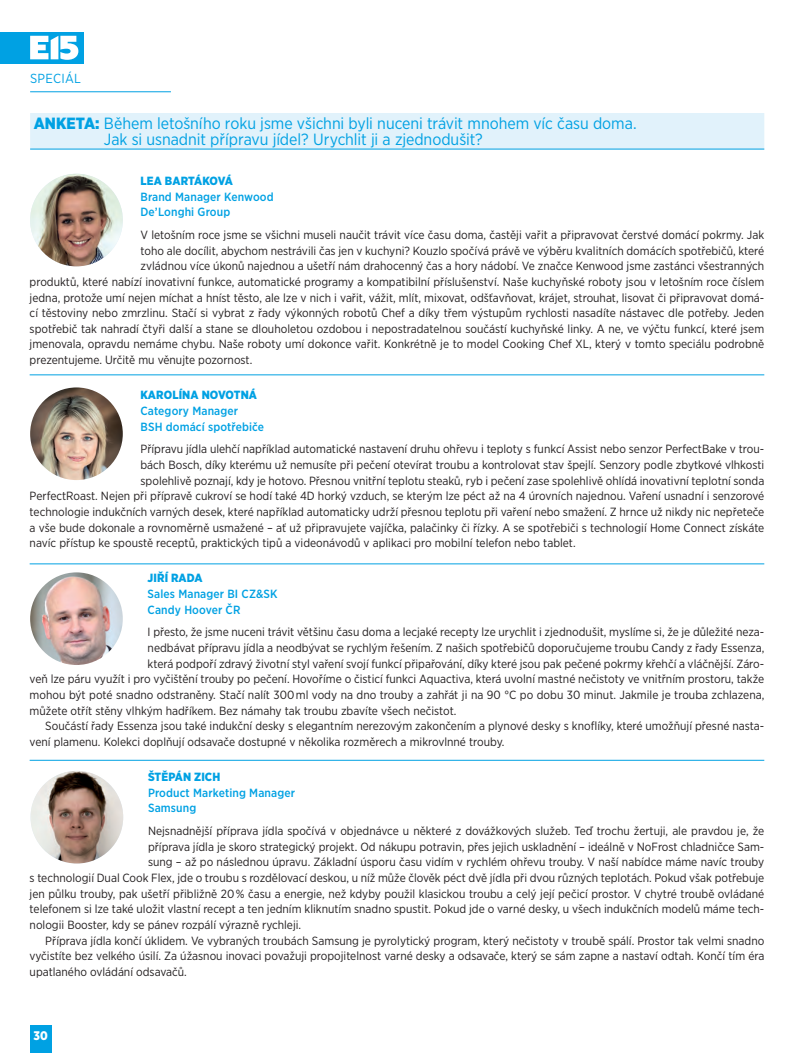
<style>
.page{position:relative;width:798px;height:1053px;background:#fff}
.page>*{position:absolute;margin:0;border:0;box-sizing:border-box;transform-origin:0 0}
.t1{font:16.25px/16.2px "Gotham Narrow";letter-spacing:-.005em;color:#00a1e3}
.t2{font:13.12px "Gotham Narrow";letter-spacing:.02em;color:#00a1e3}
.t3{font:900 12.5px "Gotham Narrow";color:#fff;scale:.96 1}
.t4{font:11.88px "Gotham Narrow";color:#231f20}
.t5{font:500 11.88px/15.6px "Gotham Narrow";letter-spacing:.01em;color:#00a1e3}
.t6{font:900 11.88px "Gotham Narrow";letter-spacing:.01em;color:#00a1e3}
.s1{font-weight:900}
</style>
<div class="page">
<hr style="left:30px;top:92px;width:141px;height:1px;background:#00a1e3">
<div style="left:0;top:32px;width:84px;height:32px;background:#00a1e3"></div>
<svg style="left:30px;top:36px;width:48px;height:24px"></svg>
<div style="left:30px;top:1025px;width:21px;height:27px;background:#00a1e3"></div>
<hr style="left:30px;top:374px;width:734px;height:1px;background:#00a1e3">
<hr style="left:30px;top:563px;width:734px;height:1px;background:#00a1e3">
<hr style="left:30px;top:760px;width:734px;height:1px;background:#00a1e3">
<div style="left:30px;top:113px;width:734px;height:36px;background:#e1f2fb"></div>
<hr style="left:30px;top:149px;width:734px;height:1px;background:#00a1e3">
<img style="left:31px;top:770px;width:92px;height:93px;border-radius:46px">
<img style="left:30px;top:572px;width:93px;height:93px;border-radius:46px">
<img style="left:30px;top:387px;width:93px;height:93px;border-radius:46px">
<img style="left:30px;top:174px;width:93px;height:92px;border-radius:46px">
<p class="t2" style="left:30px;top:70px;width:52px">SPECIÁL</p>
<h1 class="t1" style="left:104px;top:115px;width:534px;text-indent:-70px"><span class="s1">ANKETA:</span> Během letošního roku jsme všichni byli nuceni trávit mnohem víc času doma.<br>Jak si usnadnit přípravu jídel? Urychlit ji a zjednodušit?</h1>
<p class="t6" style="left:140px;top:173px;width:94px">LEA BARTÁKOVÁ</p>
<p class="t5" style="left:140px;top:188px;width:135px">Brand Manager Kenwood<br>De’Longhi Group</p>
<p class="t4" style="left:140px;top:227px;width:625px">V letošním roce jsme se všichni museli naučit trávit více času doma, častěji vařit a připravovat čerstvé domácí pokrmy. Jak</p>
<p class="t4" style="left:140px;top:243px;width:625px">toho ale docílit, abychom nestrávili čas jen v kuchyni? Kouzlo spočívá právě ve výběru kvalitních domácích spotřebičů, které</p>
<p class="t4" style="left:140px;top:259px;width:625px">zvládnou více úkonů najednou a ušetří nám drahocenný čas a hory nádobí. Ve značce Kenwood jsme zastánci všestranných</p>
<p class="t4" style="left:30px;top:274px;width:735px">produktů, které nabízí inovativní funkce, automatické programy a kompatibilní příslušenství. Naše kuchyňské roboty jsou v letošním roce číslem</p>
<p class="t4" style="left:30px;top:290px;width:735px">jedna, protože umí nejen míchat a hníst těsto, ale lze v nich i vařit, vážit, mlít, mixovat, odšťavňovat, krájet, strouhat, lisovat či připravovat domá-</p>
<p class="t4" style="left:30px;top:305px;width:735px">cí těstoviny nebo zmrzlinu. Stačí si vybrat z řady výkonných robotů Chef a díky třem výstupům rychlosti nasadíte nástavec dle potřeby. Jeden</p>
<p class="t4" style="left:30px;top:321px;width:735px">spotřebič tak nahradí čtyři další a stane se dlouholetou ozdobou i nepostradatelnou součástí kuchyňské linky. A ne, ve výčtu funkcí, které jsem</p>
<p class="t4" style="left:30px;top:337px;width:735px">jmenovala, opravdu nemáme chybu. Naše roboty umí dokonce vařit. Konkrétně je to model Cooking Chef XL, který v tomto speciálu podrobně</p>
<p class="t4" style="left:30px;top:352px;width:224px">prezentujeme. Určitě mu věnujte pozornost.</p>
<p class="t6" style="left:140px;top:387px;width:118px">KAROLÍNA NOVOTNÁ</p>
<p class="t5" style="left:140px;top:403px;width:125px">Category Manager<br>BSH domácí spotřebiče</p>
<p class="t4" style="left:140px;top:442px;width:625px">Přípravu jídla ulehčí například automatické nastavení druhu ohřevu i teploty s funkcí Assist nebo senzor PerfectBake v trou-</p>
<p class="t4" style="left:140px;top:457px;width:625px">bách Bosch, díky kterému už nemusíte při pečení otevírat troubu a kontrolovat stav špejlí. Senzory podle zbytkové vlhkosti</p>
<p class="t4" style="left:140px;top:473px;width:625px">spolehlivě poznají, kdy je hotovo. Přesnou vnitřní teplotu steaků, ryb i pečení zase spolehlivě ohlídá inovativní teplotní sonda</p>
<p class="t4" style="left:30px;top:488px;width:736px">PerfectRoast. Nejen při přípravě cukroví se hodí také 4D horký vzduch, se kterým lze péct až na 4 úrovních najednou. Vaření usnadní i senzorové</p>
<p class="t4" style="left:30px;top:504px;width:736px">technologie indukčních varných desek, které například automaticky udrží přesnou teplotu při vaření nebo smažení. Z hrnce už nikdy nic nepřeteče</p>
<p class="t4" style="left:30px;top:520px;width:736px">a vše bude dokonale a rovnoměrně usmažené – ať už připravujete vajíčka, palačinky či řízky. A se spotřebiči s technologií Home Connect získáte</p>
<p class="t4" style="left:30px;top:535px;width:547px">navíc přístup ke spoustě receptů, praktických tipů a videonávodů v aplikaci pro mobilní telefon nebo tablet.</p>
<p class="t6" style="left:147px;top:570px;width:56px">JIŘÍ RADA</p>
<p class="t5" style="left:147px;top:586px;width:131px">Sales Manager BI CZ&amp;SK<br>Candy Hoover ČR</p>
<p class="t4" style="left:147px;top:624px;width:618px">I přesto, že jsme nuceni trávit většinu času doma a lecjaké recepty lze urychlit i zjednodušit, myslíme si, že je důležité neza-</p>
<p class="t4" style="left:147px;top:640px;width:618px">nedbávat přípravu jídla a neodbývat se rychlým řešením. Z našich spotřebičů doporučujeme troubu Candy z řady Essenza,</p>
<p class="t4" style="left:147px;top:656px;width:618px">která podpoří zdravý životní styl vaření svojí funkcí připařování, díky které jsou pak pečené pokrmy křehčí a vláčnější. Záro-</p>
<p class="t4" style="left:30px;top:671px;width:735px">veň lze páru využít i pro vyčištění trouby po pečení. Hovoříme o čisticí funkci Aquactiva, která uvolní mastné nečistoty ve vnitřním prostoru, takže</p>
<p class="t4" style="left:30px;top:687px;width:736px">mohou být poté snadno odstraněny. Stačí nalít 300 ml vody na dno trouby a zahřát ji na 90 °C po dobu 30 minut. Jakmile je trouba zchlazena,</p>
<p class="t4" style="left:30px;top:703px;width:428px">můžete otřít stěny vlhkým hadříkem. Bez námahy tak troubu zbavíte všech nečistot.</p>
<p class="t4" style="left:45px;top:718px;width:720px">Součástí řady Essenza jsou také indukční desky s elegantním nerezovým zakončením a plynové desky s knoflíky, které umožňují přesné nasta-</p>
<p class="t4" style="left:30px;top:734px;width:476px">vení plamenu. Kolekci doplňují odsavače dostupné v několika rozměrech a mikrovlnné trouby.</p>
<p class="t6" style="left:148px;top:769px;width:74px">ŠTĚPÁN ZICH</p>
<p class="t5" style="left:148px;top:784px;width:148px">Product Marketing Manager<br>Samsung</p>
<p class="t4" style="left:148px;top:823px;width:617px">Nejsnadnější příprava jídla spočívá v objednávce u některé z dovážkových služeb. Teď trochu žertuji, ale pravdou je, že</p>
<p class="t4" style="left:148px;top:839px;width:617px">příprava jídla je skoro strategický projekt. Od nákupu potravin, přes jejich uskladnění – ideálně v NoFrost chladničce Sam-</p>
<p class="t4" style="left:148px;top:854px;width:617px">sung – až po následnou úpravu. Základní úsporu času vidím v rychlém ohřevu trouby. V naší nabídce máme navíc trouby</p>
<p class="t4" style="left:30px;top:870px;width:735px">s technologií Dual Cook Flex, jde o troubu s rozdělovací deskou, u níž může člověk péct dvě jídla při dvou různých teplotách. Pokud však potřebuje</p>
<p class="t4" style="left:30px;top:886px;width:735px">jen půlku trouby, pak ušetří přibližně 20 % času a energie, než kdyby použil klasickou troubu a celý její pečicí prostor. V chytré troubě ovládané</p>
<p class="t4" style="left:30px;top:901px;width:735px">telefonem si lze také uložit vlastní recept a ten jedním kliknutím snadno spustit. Pokud jde o varné desky, u všech indukčních modelů máme tech-</p>
<p class="t4" style="left:30px;top:917px;width:273px">nologii Booster, kdy se pánev rozpálí výrazně rychleji.</p>
<p class="t4" style="left:45px;top:932px;width:720px">Příprava jídla končí úklidem. Ve vybraných troubách Samsung je pyrolytický program, který nečistoty v troubě spálí. Prostor tak velmi snadno</p>
<p class="t4" style="left:30px;top:948px;width:736px">vyčistíte bez velkého úsilí. Za úžasnou inovaci považuji propojitelnost varné desky a odsavače, který se sám zapne a nastaví odtah. Končí tím éra</p>
<p class="t4" style="left:30px;top:964px;width:159px">upatlaného ovládání odsavačů.</p>
<p class="t3" style="left:34px;top:1026px;width:17px">30</p>
</div>
